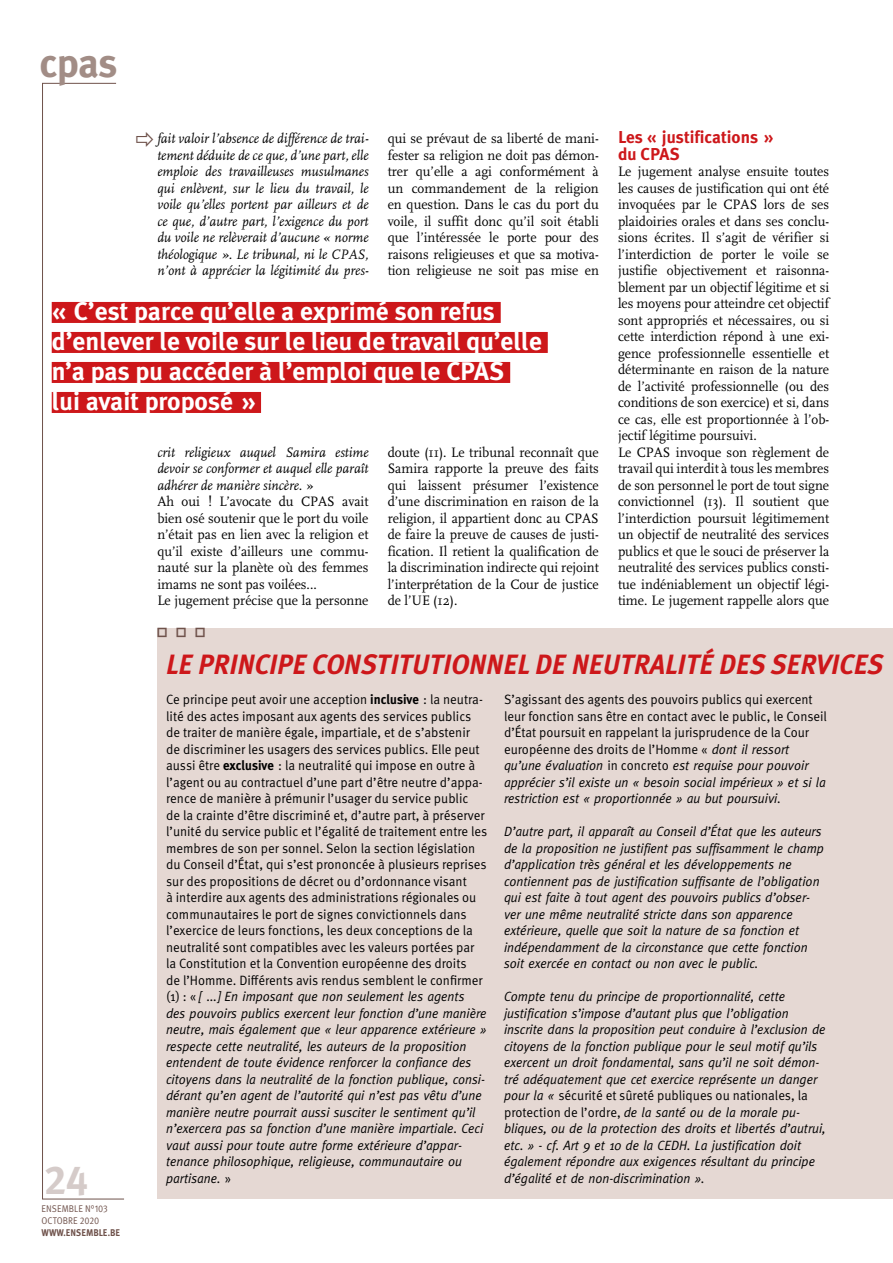
<style>
.page{position:relative;width:893px;height:1263px;background:#fff}
.page>*{position:absolute;margin:0;border:0;box-sizing:border-box;transform-origin:0 0}
.t1{font:700 40.5px "Meta Plus";color:#a28d86}
.t2{font:40.5px "Meta Plus Bold Caps";color:#d5cbc9}
.t3{font:italic 700 27.9px "Meta Plus";letter-spacing:-.005em;color:#cd171a;scale:.95 1}
.t4{font:700 25.5px/30px "Meta Plus";color:#fff}
.t5{font:700 17.25px/16.5px "Meta Plus";color:#cd171a}
.t6{font:14.25px/16.5px "FF Scala";color:#000;scale:.95 1}
.t7{font:italic 14.25px/16.5px "FF Scala";color:#000;text-align:justify;scale:.95 1}
.t8{font:italic 13.5px/16.5px "Meta";color:#000;scale:.95 1}
.t9{font:13.5px/16.5px "Meta Pro";color:#000;scale:.95 1}
.t10{font:9.75px/12px "Meta Pro";letter-spacing:.01em;color:#6f524b;scale:.9 1}
.t11{font:700 9.75px "Meta Plus";color:#6f524b;scale:.9 1}
.s1{font-family:"Meta Plus";font-weight:700}
.s2{font-family:"Meta Pro";font-style:normal}
.s3{font-style:italic}
.s4{font-family:"Meta";font-style:italic}
</style>
<div class="page">
<svg style="left:42px;top:83px;width:82px;height:1116px"></svg>
<div style="left:158px;top:628px;width:735px;height:571px;background:#e5d8d3"></div>
<div style="left:52px;top:302px;width:449px;height:21px;background:#cd171a"></div>
<div style="left:52px;top:332px;width:496px;height:21px;background:#cd171a"></div>
<div style="left:52px;top:362px;width:458px;height:21px;background:#cd171a"></div>
<div style="left:52px;top:392px;width:209px;height:21px;background:#cd171a"></div>
<h1 class="t1" style="left:40px;top:39px;width:80px">cpas</h1>
<p class="t5" style="left:618px;top:129px;width:157px">Les « justifications » du CPAS</p>
<p class="t6" style="left:618px;top:163px;width:224px">Le jugement analyse ensuite toutes les causes de justification qui ont été invoquées par le CPAS lors de ses plaidoiries orales et dans ses conclu&shy;sions écrites. Il s’agit de vérifier si l’interdiction de porter le voile se justifie objectivement et raisonna&shy;blement par un objectif légitime et si les moyens pour atteindre cet objectif sont appropriés et nécessaires, ou si cette interdiction répond à une exi&shy;gence professionnelle essentielle et déterminante en raison de la nature de l’activité professionnelle (ou des conditions de son exercice) et si, dans ce cas, elle est proportionnée à l’ob&shy;jectif légitime poursuivi.<br>Le CPAS invoque son règlement de travail qui interdit à tous les membres de son personnel le port de tout signe convictionnel (13). Il soutient que l’interdiction poursuit légitimement un objectif de neutralité des services publics et que le souci de préserver la neutralité des services publics consti&shy;tue indéniablement un objectif légi&shy;time. Le jugement rappelle alors que</p>
<h2 class="t3" style="left:166px;top:648px;width:756px">LE PRINCIPE CONSTITUTIONNEL DE NEUTRALITÉ DES SERVICES</h2>
<p class="t9" style="left:166px;top:692px;width:340px">Ce principe peut avoir une acception <span class="s1">inclusive</span> : la neutra&shy;lité des actes imposant aux agents des services publics de traiter de manière égale, impartiale, et de s’abstenir de discriminer les usagers des services publics. Elle peut aussi être <span class="s1">exclusive</span> : la neutralité qui impose en outre à l’agent ou au contractuel d’une part d’être neutre d’appa&shy;rence de manière à prémunir l’usager du service public<br>de la crainte d’être discriminé et, d’autre part, à préserver l’unité du service public et l’égalité de traitement entre les membres de son per sonnel. Selon la section législation du Conseil d’État, qui s’est prononcée à plusieurs reprises sur des propositions de décret ou d’ordonnance visant<br>à interdire aux agents des administrations régionales ou communautaires le port de signes convictionnels dans l’exercice de leurs fonctions, les deux conceptions de la neutralité sont compatibles avec les valeurs portées par la Constitution et la Convention européenne des droits<br>de l’Homme. Différents avis rendus semblent le confirmer</p>
<p class="t8" style="left:166px;top:988px;width:339px"><span class="s2">(1) : «</span> [ ...] En imposant que non seulement les agents des pouvoirs publics exercent leur fonction d’une manière neutre, mais également que « leur apparence extérieure » respecte cette neutralité, les auteurs de la proposition entendent de toute évidence renforcer la confiance des citoyens dans la neutralité de la fonction publique, consi&shy;dérant qu’en agent de l’autorité qui n’est pas vêtu d’une manière neutre pourrait aussi susciter le sentiment qu’il n’exercera pas sa fonction d’une manière impartiale. Ceci vaut aussi pour toute autre forme extérieure d’appar&shy;tenance philosophique, religieuse, communautaire ou partisane. <span class="s2">»</span></p>
<p class="t7" style="left:157px;top:131px;width:224px">fait valoir l’absence de différence de trai&shy;tement déduite de ce que, d’une part, elle emploie des travailleuses musulmanes qui enlèvent, sur le lieu du travail, le voile qu’elles portent par ailleurs et de ce que, d’autre part, l’exigence du port du voile ne relèverait d’aucune « norme théologique ». Le tribunal, ni le CPAS, n’ont à apprécier la légitimité du pres-</p>
<p class="t6" style="left:388px;top:130px;width:224px;text-align:justify">qui se prévaut de sa liberté de mani&shy;fester sa religion ne doit pas démon&shy;trer qu’elle a agi conformément à un commandement de la religion en question. Dans le cas du port du voile, il suffit donc qu’il soit établi que l’intéressée le porte pour des raisons religieuses et que sa motiva&shy;tion religieuse ne soit pas mise en</p>
<h3 class="t4" style="left:52px;top:296px;width:492px">« C’est parce qu’elle a exprimé son refus d’enlever le voile sur le lieu de travail qu’elle n’a pas pu accéder à l’emploi que le CPAS<br>lui avait proposé »</h3>
<p class="t6" style="left:157px;top:444px;width:224px"><span class="s3">crit religieux auquel Samira estime devoir se conformer et auquel elle paraît adhérer de manière sincère.</span> »<br>Ah oui ! L’avocate du CPAS avait bien osé soutenir que le port du voile n’était pas en lien avec la religion et qu’il existe d’ailleurs une commu&shy;nauté sur la planète où des femmes imams ne sont pas voilées...<br>Le jugement précise que la personne</p>
<p class="t6" style="left:388px;top:444px;width:224px;text-align:justify">doute (11). Le tribunal reconnaît que Samira rapporte la preuve des faits qui laissent présumer l’existence d’une discrimination en raison de la religion, il appartient donc au CPAS de faire la preuve de causes de justi&shy;fication. Il retient la qualification de la discrimination indirecte qui rejoint l’interprétation de la Cour de justice de l’UE (12).</p>
<p class="t9" style="left:504px;top:691px;width:341px">S’agissant des agents des pouvoirs publics qui exercent leur fonction sans être en contact avec le public, le Conseil d’État poursuit en rappelant la jurisprudence de la Cour européenne des droits de l’Homme « <span class="s4">dont il ressort</span></p>
<p class="t8" style="left:504px;top:757px;width:340px">qu’une évaluation <span class="s2">in concreto</span> est requise pour pouvoir apprécier s’il existe un « besoin social impérieux » et si la restriction est « proportionnée » au but poursuivi.</p>
<p class="t8" style="left:504px;top:823px;width:338px">D’autre part, il apparaît au Conseil d’État que les auteurs de la proposition ne justifient pas suffisamment le champ d’application très général et les développements ne contiennent pas de justification suffisante de l’obligation qui est faite à tout agent des pouvoirs publics d’obser&shy;ver une même neutralité stricte dans son apparence extérieure, quelle que soit la nature de sa fonction et indépendamment de la circonstance que cette fonction soit exercée en contact ou non avec le public.</p>
<p class="t8" style="left:504px;top:988px;width:340px">Compte tenu du principe de proportionnalité, cette justification s’impose d’autant plus que l’obligation inscrite dans la proposition peut conduire à l’exclusion de citoyens de la fonction publique pour le seul motif qu’ils exercent un droit fondamental, sans qu’il ne soit démon&shy;tré adéquatement que cet exercice représente un danger</p>
<p class="t9" style="left:504px;top:1087px;width:321px"><span class="s4">pour la «</span> sécurité et sûreté publiques ou nationales, la</p>
<p class="t8" style="left:504px;top:1103px;width:340px"><span class="s2">protection de l’ordre,</span> de la santé ou de la morale pu&shy;bliques, ou de la protection des droits et libertés d’autrui, etc. » - cf. Art 9 et 10 de la CEDH. La justification doit également répondre aux exigences résultant du principe d’égalité et de non-discrimination ».</p>
<h1 class="t2" style="left:45px;top:1156px;width:45px">24</h1>
<p class="t10" style="left:42px;top:1203px;width:75px">ensemble n°103 octobre 2020</p>
<p class="t11" style="left:41px;top:1227px;width:89px">www.ensemble.be</p>
</div>
